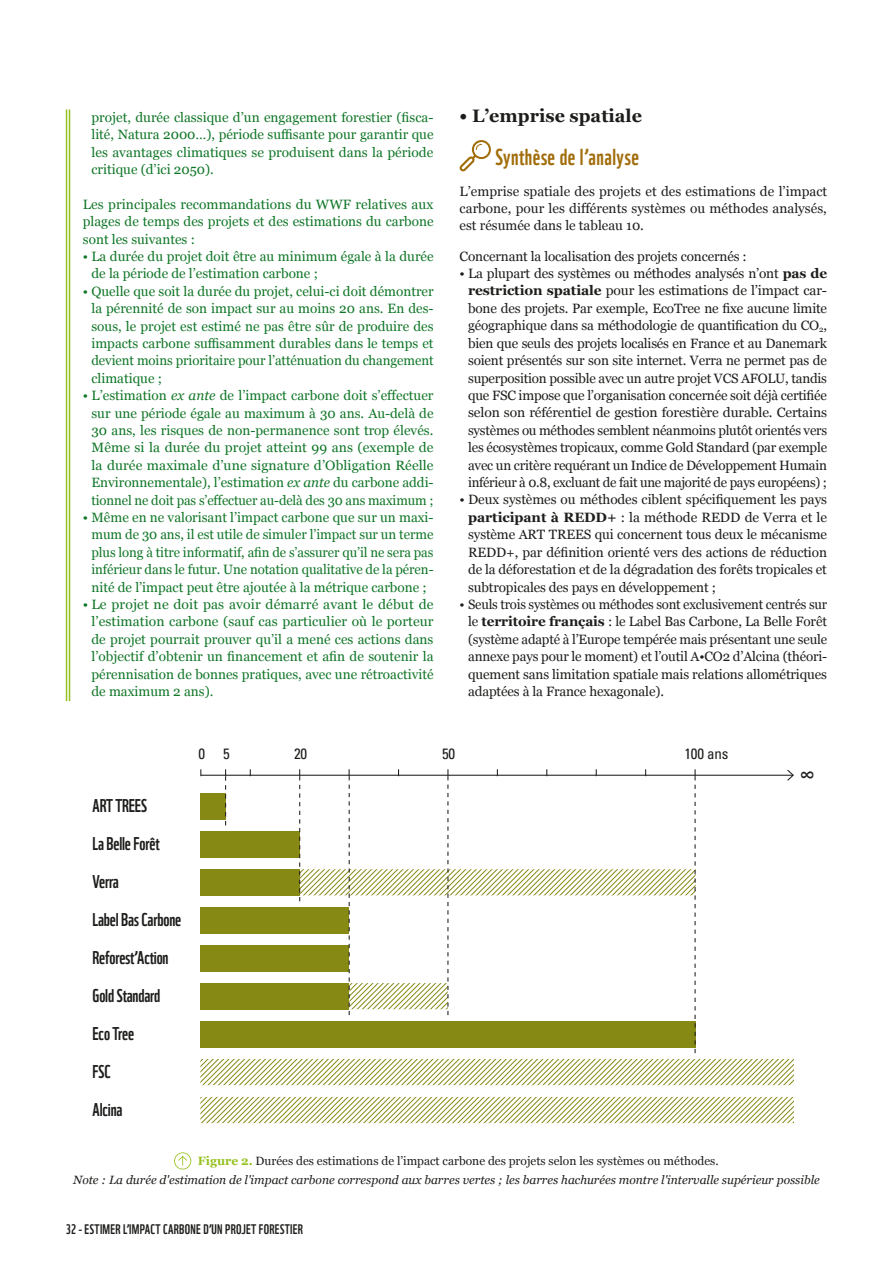
<style>
.page{position:relative;width:893px;height:1263px;background:#fff}
.page>*{position:absolute;margin:0;border:0;box-sizing:border-box;transform-origin:0 0}
.t1{font:22.5px "WWF";letter-spacing:.02em;color:#a16d0b}
.t2{font:21.9px "Arial";color:#1d1d1b}
.t3{font:18px/38px "WWF";letter-spacing:-.01em;color:#1d1d1b}
.t4{font:700 18px "Georgia";color:#1d1d1b}
.t5{font:condensed 15px "Univers";letter-spacing:-.01em;color:#1d1d1b}
.t6{font:13.5px/17.4px "Georgia";color:#107627;text-align:justify}
.t7{font:13.5px/17.4px "Georgia";letter-spacing:-.01em;color:#1d1d1b;text-align:justify}
.t8{font:13.5px "WWF";letter-spacing:.02em;color:#1d1d1b}
.t9{font:italic 12px/19.2px "Georgia";color:#1d1d1b}
.s1{font-style:italic}
.s2{font-weight:700}
.s3{font-weight:700;font-style:normal;color:#95c11f}
.s4{font-style:normal}
</style>
<div class="page">
<hr style="left:66px;top:109px;width:1px;height:592px;background:#95c11f">
<hr style="left:69px;top:109px;width:1px;height:592px;background:#95c11f">
<svg style="left:459px;top:140px;width:32px;height:31px"></svg>
<svg style="left:174px;top:1152px;width:17px;height:17px"></svg>
<hr style="left:201px;top:775px;width:592px;height:1px;background:#1d1d1b">
<svg style="left:786px;top:769px;width:8px;height:12px"></svg>
<div style="left:200px;top:793px;width:26px;height:26px;background:#868914"></div>
<div style="left:200px;top:831px;width:100px;height:26px;background:#868914"></div>
<svg style="left:205px;top:869px;width:23px;height:254px"></svg>
<svg style="left:228px;top:869px;width:24px;height:254px"></svg>
<svg style="left:252px;top:869px;width:442px;height:254px"></svg>
<svg style="left:427px;top:938px;width:367px;height:185px"></svg>
<svg style="left:694px;top:769px;width:2px;height:284px"></svg>
<svg style="left:447px;top:769px;width:1px;height:246px"></svg>
<svg style="left:349px;top:769px;width:1px;height:246px"></svg>
<svg style="left:299px;top:769px;width:1px;height:132px"></svg>
<svg style="left:225px;top:769px;width:1px;height:56px"></svg>
<p class="t6" style="left:91px;top:108px;width:344px">projet, durée classique d’un engagement forestier (fisca&shy;lité, Natura 2000…), période suffisante pour garantir que les avantages climatiques se produisent dans la période critique (d’ici 2050).</p>
<p class="t6" style="left:83px;top:195px;width:352px">Les principales recommandations du WWF relatives aux plages de temps des projets et des estimations du carbone sont les suivantes :</p>
<p class="t6" style="left:91px;top:247px;width:344px;text-indent:-9px">• La durée du projet doit être au minimum égale à la durée de la période de l’estimation carbone ;</p>
<p class="t6" style="left:91px;top:282px;width:344px;text-indent:-9px">• Quelle que soit la durée du projet, celui-ci doit démontrer la pérennité de son impact sur au moins 20 ans. En des&shy;sous, le projet est estimé ne pas être sûr de produire des impacts carbone suffisamment durables dans le temps et devient moins prioritaire pour l’atténuation du changement climatique ;</p>
<p class="t6" style="left:91px;top:386px;width:344px;text-indent:-9px">• L’estimation <span class="s1">ex ante</span> de l’impact carbone doit s’effectuer sur une période égale au maximum à 30 ans. Au-delà de 30 ans, les risques de non-permanence sont trop élevés.<br>Même si la durée du projet atteint 99 ans (exemple de la durée maximale d’une signature d’Obligation Réelle Environnementale), l’estimation <span class="s1">ex ante</span> du carbone addi&shy;tionnel ne doit pas s’effectuer au-delà des 30 ans maximum ;</p>
<p class="t6" style="left:91px;top:508px;width:344px;text-indent:-9px">• Même en ne valorisant l’impact carbone que sur un maxi&shy;mum de 30 ans, il est utile de simuler l’impact sur un terme plus long à titre informatif, afin de s’assurer qu’il ne sera pas inférieur dans le futur. Une notation qualitative de la péren&shy;nité de l’impact peut être ajoutée à la métrique carbone ;</p>
<p class="t6" style="left:91px;top:595px;width:344px;text-indent:-9px">• Le projet ne doit pas avoir démarré avant le début de l’estimation carbone (sauf cas particulier où le porteur de projet pourrait prouver qu’il a mené ces actions dans l’objectif d’obtenir un financement et afin de soutenir la pérennisation de bonnes pratiques, avec une rétroactivité de maximum 2 ans).</p>
<h3 class="t4" style="left:460px;top:102px;width:184px">• L’emprise spatiale</h3>
<h1 class="t1" style="left:495px;top:140px;width:145px">Synthèse de l’analyse</h1>
<p class="t7" style="left:460px;top:182px;width:369px">L’emprise spatiale des projets et des estimations de l’impact carbone, pour les différents systèmes ou méthodes analysés, est résumée dans le tableau 10.</p>
<p class="t7" style="left:460px;top:247px;width:289px">Concernant la localisation des projets concernés :</p>
<p class="t7" style="left:468px;top:264px;width:361px;text-indent:-9px">• La plupart des systèmes ou méthodes analysés n’ont <span class="s2">pas de restriction spatiale</span> pour les estimations de l’impact car&shy;bone des projets. Par exemple, EcoTree ne fixe aucune limite géographique dans sa méthodologie de quantification du CO<sub>2</sub>, bien que seuls des projets localisés en France et au Danemark soient présentés sur son site internet. Verra ne permet pas de superposition possible avec un autre projet VCS AFOLU, tandis que FSC impose que l’organisation concernée soit déjà certifiée selon son référentiel de gestion forestière durable. Certains systèmes ou méthodes semblent néanmoins plutôt orientés vers les écosystèmes tropicaux, comme Gold Standard (par exemple avec un critère requérant un Indice de Développement Humain inférieur à 0.8, excluant de fait une majorité de pays européens) ;</p>
<p class="t7" style="left:468px;top:491px;width:360px;text-indent:-9px">• Deux systèmes ou méthodes ciblent spécifiquement les pays <span class="s2">participant à REDD+</span> : la méthode REDD de Verra et le système ART TREES qui concernent tous deux le mécanisme REDD+, par définition orienté vers des actions de réduction de la déforestation et de la dégradation des forêts tropicales et subtropicales des pays en développement ;</p>
<p class="t7" style="left:468px;top:595px;width:361px;text-indent:-9px">• Seuls trois systèmes ou méthodes sont exclusivement centrés sur le <span class="s2">territoire français</span> : le Label Bas Carbone, La Belle Forêt (système adapté à l’Europe tempérée mais présentant une seule annexe pays pour le moment) et l’outil A•CO2 d’Alcina (théori&shy;quement sans limitation spatiale mais relations allométriques adaptées à la France hexagonale).</p>
<h3 class="t3" style="left:93px;top:785px;width:90px">ART TREES<br>La Belle Forêt<br>Verra<br>Label Bas Carbone<br>Reforest’Action<br>Gold Standard<br>Eco Tree<br>FSC<br>Alcina</h3>
<p class="t5" style="left:199px;top:744px;width:33px">0 5</p>
<p class="t5" style="left:294px;top:744px;width:15px">20</p>
<p class="t5" style="left:442px;top:744px;width:15px">50</p>
<p class="t5" style="left:684px;top:744px;width:46px">100 ans</p>
<h2 class="t2" style="left:800px;top:761px;width:17px">∞</h2>
<p class="t9" style="left:73px;top:1151px;width:748px;text-indent:125px"><span class="s3">Figure 2.</span> <span class="s4">Durées des estimations de l’impact carbone des projets selon les systèmes ou méthodes.<br></span>Note : La durée d'estimation de l'impact carbone correspond aux barres vertes ; les barres hachurées montre l'intervalle supérieur possible</p>
<p class="t8" style="left:66px;top:1219px;width:238px">32 - ESTIMER L’IMPACT CARBONE D’UN PROJET FORESTIER</p>
</div>
